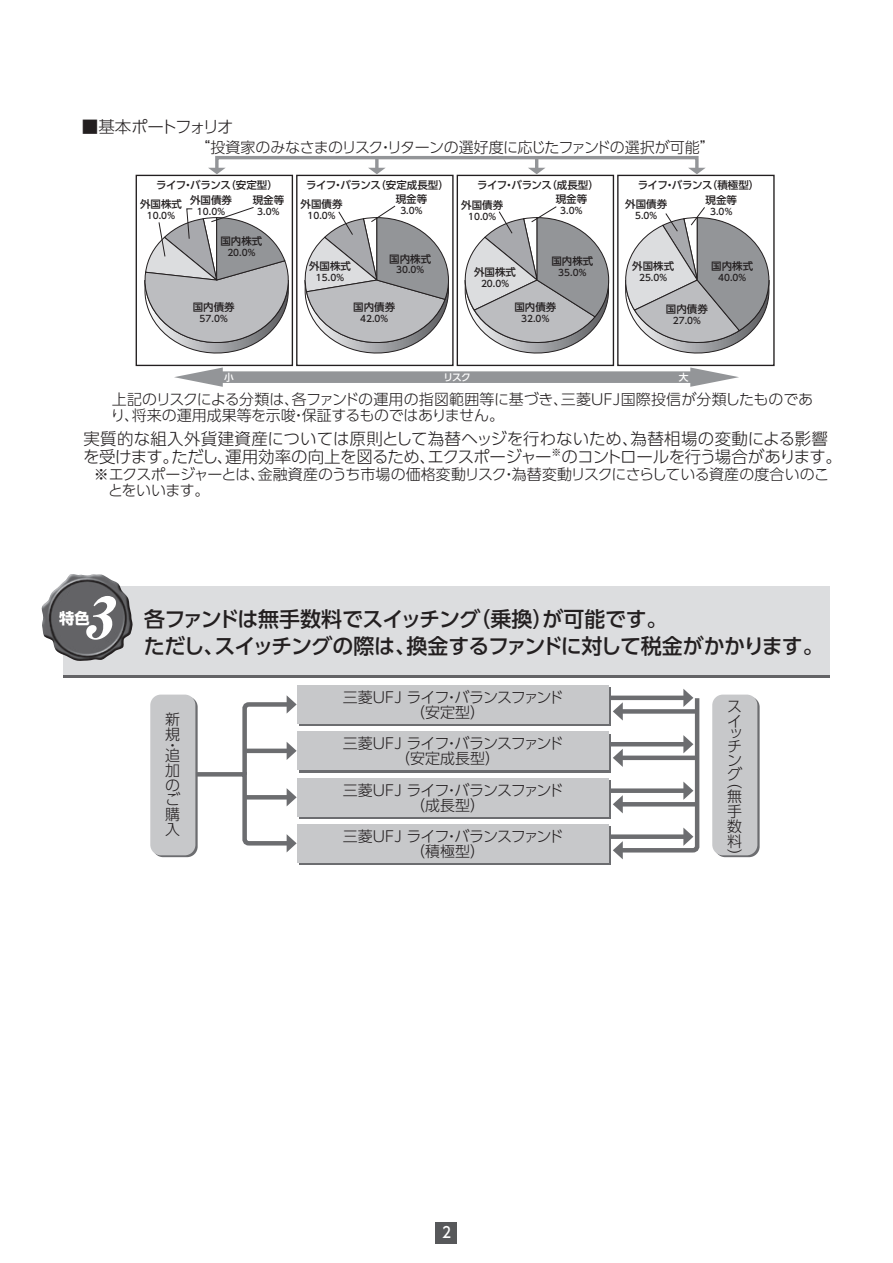
<style>
.page{position:relative;width:893px;height:1263px;background:#fff}
.page>*{position:absolute;margin:0;border:0;box-sizing:border-box;transform-origin:0 0}
.t1{font:italic 58.5px "Midashi Min Pr 5 MA31";color:#fff;scale:1.04 1}
.t2{font:500 21px/27px "UD Shin Go Pro";letter-spacing:-.04em;color:#231f20}
.t3{font:300 16.5px/18px "UD Shin Go Pro";letter-spacing:-.02em;color:#231f20}
.t4{font:300 16.5px "UD Shin Go Pro";letter-spacing:-.125em;color:#231f20}
.t5{font:700 15.3px "UD Shin Go Pro";color:#fff}
.t6{font:300 15px/15px "UD Shin Go Pro";letter-spacing:-.025em;color:#231f20}
.t7{font:300 15px/15px "UD Shin Go Pro";letter-spacing:-.055em;color:#231f20}
.t8{font:500 15px "UD Shin Go Pro";color:#fff;scale:.9 1}
.t9{font:500 10.5px "UD Shin Go Pro";color:#231f20}
.t10{font:500 10.5px "UD Shin Go Pro";letter-spacing:-.04em;color:#231f20}
.t11{font:500 10.5px "UD Shin Go Pro";letter-spacing:-.02em;color:#231f20}
.t12{font:500 9.75px "UD Shin Go Pro";color:#fff}
.t13{font:500 9px "UD Shin Go Pro";color:#231f20}
</style>
<div class="page">
<div style="left:436px;top:1222px;width:21px;height:21px;background:#57585a"></div>
<div style="left:617px;top:175px;width:158px;height:191px;border:1px solid #231f20"></div>
<div style="left:457px;top:175px;width:157px;height:191px;border:1px solid #231f20"></div>
<div style="left:296px;top:175px;width:158px;height:191px;border:1px solid #231f20"></div>
<div style="left:136px;top:175px;width:157px;height:191px;border:1px solid #231f20"></div>
<svg style="left:174px;top:367px;width:565px;height:20px"></svg>
<div style="left:215px;top:156px;width:484px;height:15px;border:3px solid #939598"></div>
<svg style="left:375px;top:158px;width:4px;height:10px"></svg>
<svg style="left:208px;top:168px;width:18px;height:6px"></svg>
<svg style="left:368px;top:168px;width:18px;height:6px"></svg>
<svg style="left:528px;top:158px;width:17px;height:16px"></svg>
<svg style="left:688px;top:168px;width:17px;height:6px"></svg>
<svg style="left:144px;top:205px;width:305px;height:156px"></svg>
<svg style="left:464px;top:206px;width:145px;height:148px"></svg>
<svg style="left:617px;top:207px;width:152px;height:154px"></svg>
<div style="left:63px;top:586px;width:766px;height:92px;background:#dcdddf"></div>
<hr style="left:63px;top:675px;width:766px;height:3px;background:#636366">
<img style="left:41px;top:574px;width:92px;height:87px">
<div style="left:607px;top:834px;width:79px;height:5px;background:#6c6d70"></div>
<hr style="left:609px;top:696px;width:77px;height:4px;background:#6c6d70">
<hr style="left:609px;top:742px;width:77px;height:4px;background:#6c6d70">
<div style="left:609px;top:788px;width:77px;height:5px;background:#6c6d70"></div>
<div style="left:299px;top:688px;width:312px;height:38px;background:linear-gradient(to right,#6c6d70,#6c6d70)"></div>
<div style="left:150px;top:695px;width:45px;height:160px;background:#c7c8ca;border-radius:11px"></div>
<svg style="left:714px;top:696px;width:46px;height:161px"></svg>
<div style="left:712px;top:695px;width:45px;height:160px;background:#c7c8ca;border-radius:11px"></div>
<div style="left:297px;top:685px;width:312px;height:38px;background:#c7c8ca"></div>
<div style="left:299px;top:734px;width:312px;height:38px;background:#6c6d70"></div>
<div style="left:297px;top:732px;width:312px;height:38px;background:#c7c8ca"></div>
<div style="left:299px;top:781px;width:312px;height:38px;background:linear-gradient(to right,#6c6d70,#6c6d70)"></div>
<div style="left:297px;top:778px;width:312px;height:38px;background:#c7c8ca"></div>
<div style="left:299px;top:827px;width:312px;height:38px;background:linear-gradient(to right,#6c6d70,#6c6d70)"></div>
<div style="left:297px;top:824px;width:312px;height:38px;background:#c7c8ca"></div>
<svg style="left:191px;top:695px;width:106px;height:157px"></svg>
<svg style="left:613px;top:689px;width:87px;height:170px"></svg>
<p class="t4" style="left:82px;top:113px;width:153px">■基本ポートフォリオ</p>
<p class="t6" style="left:195px;top:139px;width:521px">“投資家のみなさまのリスク・リターンの選好度に応じたファンドの選択が可能”</p>
<p class="t10" style="left:156px;top:176px;width:123px">ライフ・バランス（安定型）</p>
<p class="t11" style="left:306px;top:176px;width:144px">ライフ・バランス（安定成長型）</p>
<p class="t10" style="left:477px;top:176px;width:123px">ライフ・バランス（成長型）</p>
<p class="t10" style="left:638px;top:176px;width:123px">ライフ・バランス（積極型）</p>
<p class="t9" style="left:140px;top:196px;width:43px">外国株式</p>
<p class="t13" style="left:147px;top:208px;width:30px">10.0％</p>
<p class="t9" style="left:396px;top:191px;width:33px">現金等</p>
<p class="t13" style="left:400px;top:203px;width:24px">3.0％</p>
<p class="t9" style="left:556px;top:191px;width:33px">現金等</p>
<p class="t13" style="left:560px;top:203px;width:24px">3.0％</p>
<p class="t9" style="left:190px;top:191px;width:43px">外国債券</p>
<p class="t13" style="left:197px;top:204px;width:30px">10.0％</p>
<p class="t9" style="left:253px;top:192px;width:33px">現金等</p>
<p class="t13" style="left:257px;top:204px;width:24px">3.0％</p>
<p class="t9" style="left:706px;top:192px;width:33px">現金等</p>
<p class="t13" style="left:710px;top:204px;width:24px">3.0％</p>
<p class="t9" style="left:625px;top:195px;width:43px">外国債券</p>
<p class="t13" style="left:635px;top:208px;width:24px">5.0％</p>
<p class="t9" style="left:301px;top:196px;width:43px">外国債券</p>
<p class="t13" style="left:307px;top:208px;width:30px">10.0％</p>
<p class="t9" style="left:461px;top:196px;width:43px">外国債券</p>
<p class="t13" style="left:468px;top:209px;width:30px">10.0％</p>
<p class="t9" style="left:220px;top:233px;width:43px">国内株式</p>
<p class="t13" style="left:227px;top:245px;width:30px">20.0％</p>
<p class="t9" style="left:193px;top:298px;width:43px">国内債券</p>
<p class="t13" style="left:200px;top:311px;width:30px">57.0％</p>
<p class="t9" style="left:389px;top:250px;width:43px">国内株式</p>
<p class="t13" style="left:396px;top:262px;width:30px">30.0％</p>
<p class="t9" style="left:309px;top:257px;width:43px">外国株式</p>
<p class="t13" style="left:316px;top:270px;width:30px">15.0％</p>
<p class="t9" style="left:474px;top:264px;width:43px">外国株式</p>
<p class="t13" style="left:481px;top:276px;width:30px">20.0％</p>
<p class="t9" style="left:551px;top:252px;width:43px">国内株式</p>
<p class="t13" style="left:558px;top:265px;width:30px">35.0％</p>
<p class="t9" style="left:632px;top:258px;width:43px">外国株式</p>
<p class="t13" style="left:639px;top:270px;width:30px">25.0％</p>
<p class="t9" style="left:711px;top:257px;width:43px">国内株式</p>
<p class="t13" style="left:718px;top:270px;width:30px">40.0％</p>
<p class="t9" style="left:353px;top:298px;width:43px">国内債券</p>
<p class="t13" style="left:360px;top:311px;width:30px">42.0％</p>
<p class="t9" style="left:514px;top:298px;width:43px">国内債券</p>
<p class="t13" style="left:521px;top:311px;width:30px">32.0％</p>
<p class="t9" style="left:666px;top:300px;width:43px">国内債券</p>
<p class="t13" style="left:673px;top:313px;width:30px">27.0％</p>
<p class="t12" style="left:224px;top:370px;width:11px">小</p>
<p class="t12" style="left:443px;top:370px;width:29px">リスク</p>
<p class="t12" style="left:679px;top:370px;width:11px">大</p>
<p class="t6" style="left:111px;top:390px;width:704px;line-height:16.5px">上記のリスクによる分類は、各ファンドの運用の指図範囲等に基づき、三菱ＵＦＪ国際投信が分類したものであり、将来の運用成果等を示唆・保証するものではありません。</p>
<p class="t3" style="left:83px;top:429px;width:760px">実質的な組入外貨建資産については原則として為替ヘッジを行わないため、為替相場の変動による影響を受けます。ただし、運用効率の向上を図るため、エクスポージャー<sup>※</sup>のコントロールを行う場合があります。</p>
<p class="t6" style="left:108px;top:465px;width:722px;line-height:16.5px;text-indent:-14px">※エクスポージャーとは、金融資産のうち市場の価格変動リスク・為替変動リスクにさらしている資産の度合いのことをいいます。</p>
<h1 class="t1" style="left:82px;top:572px;width:49px">3</h1>
<p class="t5" style="left:59px;top:605px;width:32px">特色</p>
<h2 class="t2" style="left:144px;top:605px;width:681px">各ファンドは無手数料でスイッチング（乗換）が可能です。<br>ただし、スイッチングの際は、換金するファンドに対して税金がかかります。</h2>
<p class="t7" style="left:410px;top:690px;width:155px;text-indent:-67px">三菱UFJ ライフ・バランスファンド（安定型）</p>
<p class="t6" style="left:395px;top:735px;width:170px;text-indent:-52px">三菱UFJ ライフ・バランスファンド（安定成長型）</p>
<p class="t7" style="left:410px;top:782px;width:155px;text-indent:-67px">三菱UFJ ライフ・バランスファンド（成長型）</p>
<p class="t7" style="left:410px;top:828px;width:155px;text-indent:-67px">三菱UFJ ライフ・バランスファンド（積極型）</p>
<p class="t6" style="left:727px;top:699px;width:15px;line-height:14.2px">スイ</p>
<p class="t6" style="left:727px;top:726px;width:15px;line-height:13.4px;text-align:justify">ッチン</p>
<p class="t6" style="left:727px;top:768px;width:17px;line-height:18.3px">グ（無</p>
<p class="t6" style="left:727px;top:803px;width:16px;text-align:justify">手数料）</p>
<p class="t6" style="left:165px;top:712px;width:16px">新規</p>
<p class="t6" style="left:165px;top:737px;width:10px">・</p>
<p class="t6" style="left:165px;top:748px;width:17px;text-align:justify">追加のご購入</p>
<p class="t8" style="left:442px;top:1220px;width:11px">2</p>
</div>
